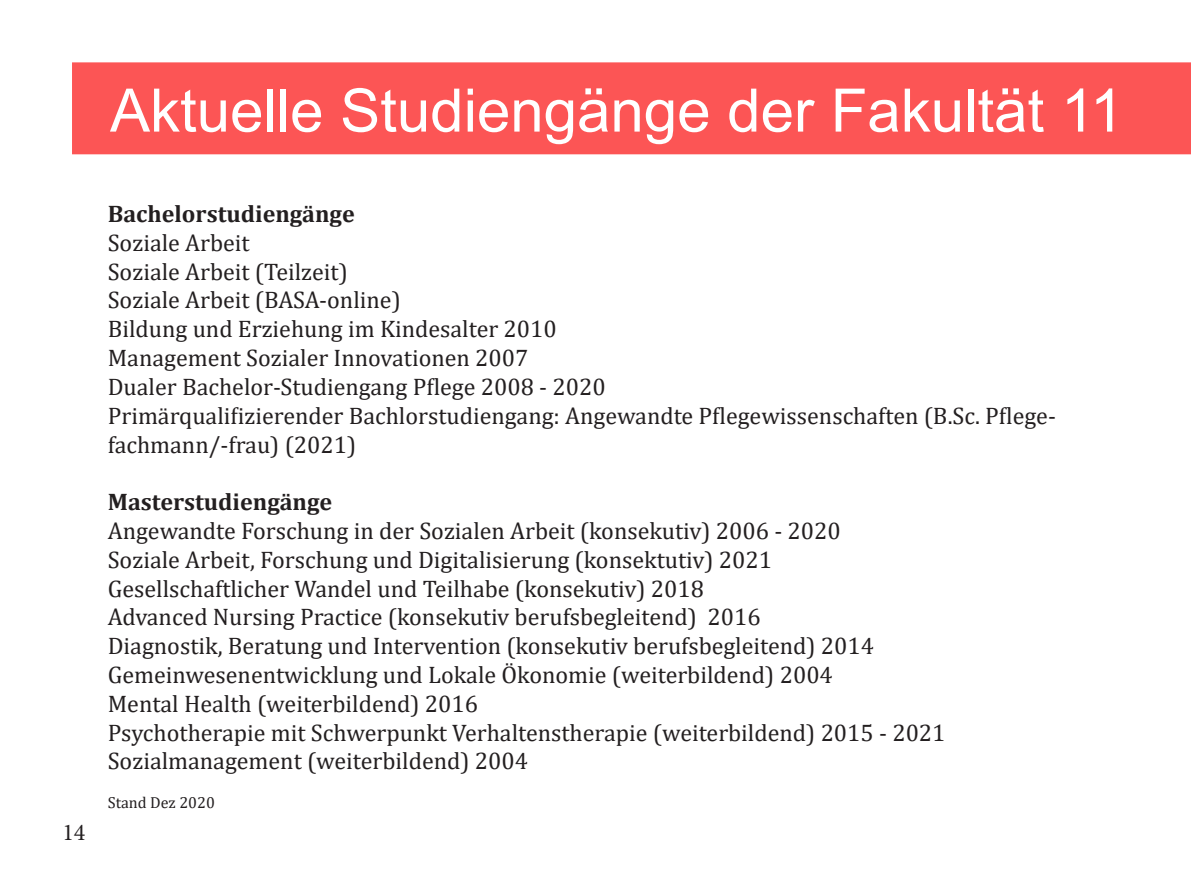
<style>
.page{position:relative;width:1191px;height:879px;background:#fff}
.page>*{position:absolute;margin:0;border:0;box-sizing:border-box;transform-origin:0 0}
.t1{font:60px "Arial";color:#fff}
.t2{font:24px/28.8px "Cambria";color:#231f20}
.t3{font:700 24px "Cambria";color:#231f20}
.t4{font:24px "Minion Pro";color:#231f20}
.t5{font:16px "Cambria";color:#231f20}
</style>
<div class="page">
<div style="left:72px;top:62px;width:1119px;height:93px;background:#fc5555"></div>
<h1 class="t1" style="left:110px;top:69px;width:1014px">Aktuelle Studiengänge der Fakultät 11</h1>
<p class="t4" style="left:62px;top:816px;width:25px">14</p>
<p class="t3" style="left:108px;top:197px;width:248px">Bachelorstudiengänge</p>
<p class="t2" style="left:108px;top:228px;width:949px">Soziale Arbeit<br>Soziale Arbeit (Teilzeit)<br>Soziale Arbeit (BASA-online)<br>Bildung und Erziehung im Kindesalter 2010<br>Management Sozialer Innovationen 2007<br>Dualer Bachelor-Studiengang Pflege 2008 - 2020<br>Primärqualifizierender Bachlorstudiengang: Angewandte Pflegewissenschaften (B.Sc. Pflege&shy;fachmann/-frau) (2021)</p>
<p class="t3" style="left:108px;top:485px;width:226px">Masterstudiengänge</p>
<p class="t2" style="left:108px;top:516px;width:839px">Angewandte Forschung in der Sozialen Arbeit (konsekutiv) 2006 - 2020<br>Soziale Arbeit, Forschung und Digitalisierung (konsektutiv) 2021<br>Gesellschaftlicher Wandel und Teilhabe (konsekutiv) 2018<br>Advanced Nursing Practice (konsekutiv berufsbegleitend) 2016<br>Diagnostik, Beratung und Intervention (konsekutiv berufsbegleitend) 2014<br>Gemeinwesenentwicklung und Lokale Ökonomie (weiterbildend) 2004<br>Mental Health (weiterbildend) 2016<br>Psychotherapie mit Schwerpunkt Verhaltenstherapie (weiterbildend) 2015 - 2021<br>Sozialmanagement (weiterbildend) 2004</p>
<p class="t5" style="left:108px;top:793px;width:109px">Stand Dez 2020</p>
</div>
